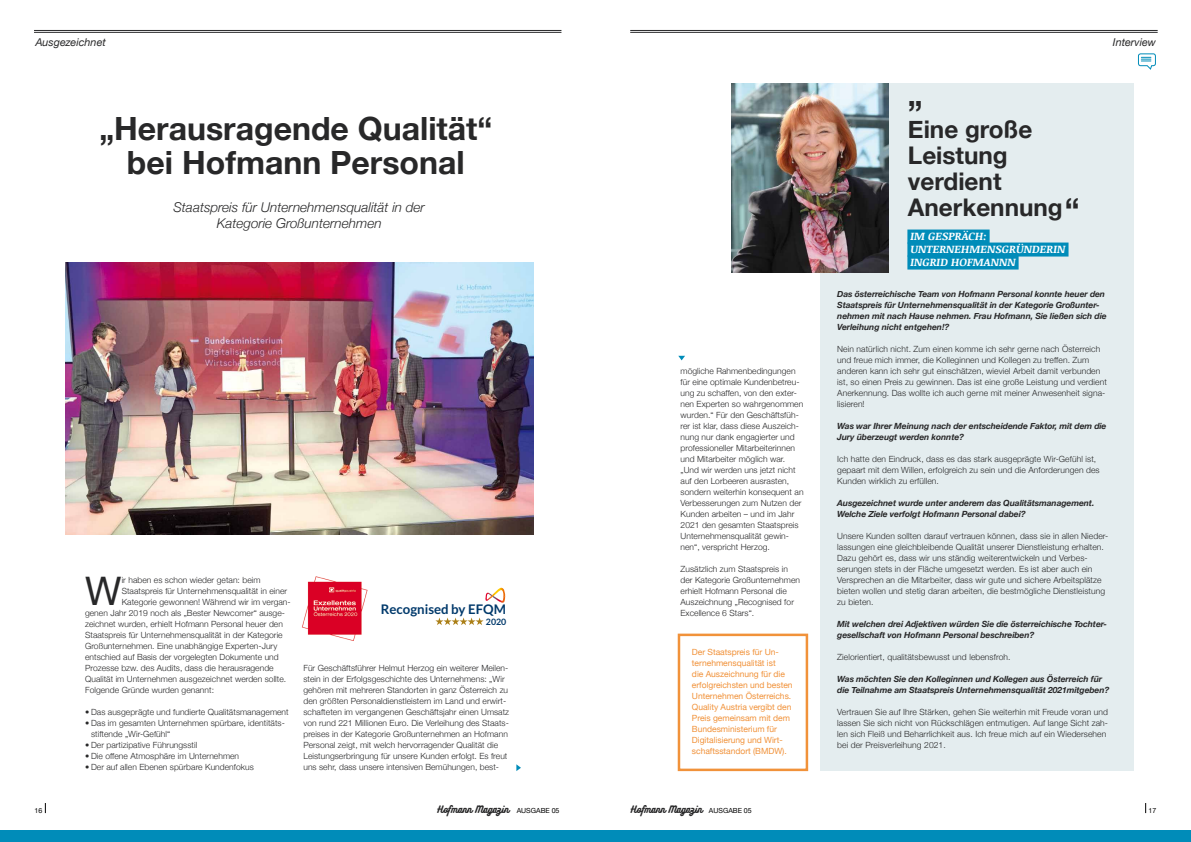
<style>
.page{position:relative;width:1191px;height:842px;background:#fff}
.page>*{position:absolute;margin:0;border:0;box-sizing:border-box;transform-origin:0 0}
.t1{font:39.3px "Helvetica Neue";color:#282829}
.t2{font:700 32px/34px "Helvetica Neue";color:#282829;text-align:center}
.t3{font:700 24.3px/26px "Helvetica Neue";color:#282829}
.t4{font:italic 300 13.5px/16.2px "Helvetica Neue";color:#282829;text-align:center}
.t5{font:700 13.2px "Lato";color:#00396b}
.t6{font:italic 700 11px/13px "Noticia Text";color:#fff}
.t7{font:italic 10.8px "Helvetica Neue";color:#282829}
.t8{font:8.8px "Bukhari Script";color:#282829}
.t9{font:700 8.8px "Lato";color:#00396b}
.t10{font:300 8.5px/11px "Helvetica Neue";letter-spacing:.005em;color:#282829}
.t11{font:italic 700 8.5px/11px "Helvetica Neue";letter-spacing:-.01em;color:#282829}
.t12{font:8.5px/11px "Helvetica Neue";letter-spacing:-.005em;color:#f1923a}
.t13{font:7px "Helvetica Neue";color:#000}
.s1{font-size:32px}
.s2{font-family:"Helvetica Neue";font-size:7px;color:#000}
</style>
<div class="page">
<div style="left:0;top:830px;width:1191px;height:12px;background:#008cb9"></div>
<hr style="left:630px;top:30px;width:527px;height:1px;background:#282829">
<hr style="left:34px;top:30px;width:527px;height:1px;background:#282829">
<hr style="left:630px;top:32px;width:527px;height:1px;background:#282829">
<hr style="left:34px;top:32px;width:527px;height:1px;background:#282829">
<div style="left:820px;top:84px;width:314px;height:687px;background:#e4edef"></div>
<img style="left:731px;top:84px;width:158px;height:188px">
<svg style="left:1138px;top:53px;width:18px;height:17px"></svg>
<div style="left:907px;top:230px;width:82px;height:14px;background:#008cb9"></div>
<div style="left:907px;top:243px;width:161px;height:14px;background:#008cb9"></div>
<div style="left:907px;top:256px;width:111px;height:14px;background:#008cb9"></div>
<img style="left:302px;top:576px;width:66px;height:65px">
<svg style="left:485px;top:588px;width:20px;height:15px"></svg>
<svg style="left:435px;top:617px;width:48px;height:8px"></svg>
<img style="left:65px;top:262px;width:468px;height:272px">
<div style="left:677px;top:634px;width:131px;height:137px;background:#fff;border:2px solid #f1923a"></div>
<svg style="left:516px;top:764px;width:5px;height:7px"></svg>
<svg style="left:678px;top:356px;width:7px;height:4px"></svg>
<p class="t7" style="left:35px;top:35px;width:72px">Ausgezeichnet</p>
<h2 class="t2" style="left:99px;top:111px;width:394px">„Herausragende Qualität“ bei Hofmann Personal</h2>
<h3 class="t4" style="left:173px;top:199px;width:253px">Staatspreis für Unternehmensqualität in der<br>Kategorie Großunternehmen</h3>
<h1 class="t1" style="left:85px;top:568px;width:38px">W</h1>
<p class="t10" style="left:122px;top:574px;width:140px">ir haben es schon wieder getan: beim</p>
<p class="t10" style="left:122px;top:585px;width:167px">Staatspreis für Unternehmensqualität in einer</p>
<p class="t10" style="left:122px;top:596px;width:170px">Kategorie gewonnen! Während wir im vergan-</p>
<p class="t10" style="left:85px;top:607px;width:201px">genen Jahr 2019 noch als „Bester Newcomer“ ausge-</p>
<p class="t10" style="left:85px;top:618px;width:199px">zeichnet wurden, erhielt Hofmann Personal heuer den</p>
<p class="t10" style="left:85px;top:629px;width:199px">Staatspreis für Unternehmensqualität in der Kategorie</p>
<p class="t10" style="left:85px;top:640px;width:194px">Großunternehmen. Eine unabhängige Experten-Jury</p>
<p class="t10" style="left:85px;top:651px;width:195px">entschied auf Basis der vorgelegten Dokumente und</p>
<p class="t10" style="left:85px;top:662px;width:190px">Prozesse bzw. des Audits, dass die herausragende</p>
<p class="t10" style="left:85px;top:673px;width:203px">Qualität im Unternehmen ausgezeichnet werden sollte.</p>
<p class="t10" style="left:85px;top:684px;width:130px">Folgende Gründe wurden genannt:</p>
<p class="t10" style="left:85px;top:706px;width:205px">• Das ausgeprägte und fundierte Qualitätsmanagement</p>
<p class="t10" style="left:91px;top:717px;width:195px;text-indent:-6px">• Das im gesamten Unternehmen spürbare, identitäts&shy;stiftende „Wir-Gefühl“</p>
<p class="t10" style="left:85px;top:739px;width:114px">• Der partizipative Führungsstil</p>
<p class="t10" style="left:85px;top:750px;width:156px">• Die offene Atmosphäre im Unternehmen</p>
<p class="t10" style="left:85px;top:761px;width:170px">• Der auf allen Ebenen spürbare Kundenfokus</p>
<h3 class="t5" style="left:381px;top:602px;width:127px">Recognised by EFQM</h3>
<p class="t9" style="left:486px;top:617px;width:22px">2020</p>
<p class="t10" style="left:303px;top:662px;width:207px">Für Geschäftsführer Helmut Herzog ein weiterer Meilen&shy;stein in der Erfolgsgeschichte des Unternehmens: „Wir gehören mit mehreren Standorten in ganz Österreich zu den größten Personaldienstleistern im Land und erwirt&shy;schafteten im vergangenen Geschäftsjahr einen Umsatz von rund 221 Millionen Euro. Die Verleihung des Staats&shy;preises in der Kategorie Großunternehmen an Hofmann Personal zeigt, mit welch hervorragender Qualität die Leistungserbringung für unsere Kunden erfolgt. Es freut uns sehr, dass unsere intensiven Bemühungen, best-</p>
<p class="t10" style="left:680px;top:365px;width:124px">mögliche Rahmenbedingungen für eine optimale Kundenbetreu&shy;ung zu schaffen, von den exter&shy;nen Experten so wahrgenommen wurden.“ Für den Geschäftsfüh&shy;rer ist klar, dass diese Auszeich&shy;nung nur dank engagierter und professioneller Mitarbeiterinnen und Mitarbeiter möglich war. „Und wir werden uns jetzt nicht auf den Lorbeeren ausrasten, sondern weiterhin konsequent an<br>Verbesserungen zum Nutzen der<br>Kunden arbeiten – und im Jahr<br>2021 den gesamten Staatspreis<br>Unternehmensqualität gewin&shy;nen“, verspricht Herzog.</p>
<p class="t10" style="left:680px;top:563px;width:121px">Zusätzlich zum Staatspreis in der Kategorie Großunternehmen erhielt Hofmann Personal die<br>Auszeichnung „Recognised for<br>Excellence 6 Stars“.</p>
<p class="t12" style="left:692px;top:646px;width:102px">Der Staatspreis für Un&shy;ternehmensqualität ist<br>die Auszeichnung für die erfolgreichsten und besten<br>Unternehmen Österreichs.<br>Quality Austria vergibt den<br>Preis gemeinsam mit dem<br>Bundesministerium für<br>Digitalisierung und Wirt&shy;schaftsstandort (BMDW).</p>
<h2 class="t2" style="left:908px;top:77px;width:16px">„</h2>
<h3 class="t3" style="left:908px;top:116px;width:173px">Eine große<br>Leistung verdient<br>Anerkennung<span class="s1">“</span></h3>
<p class="t6" style="left:910px;top:229px;width:78px">IM GESPRÄCH:<br>UNTERNEHMEN</p>
<p class="t6" style="left:995px;top:242px;width:37px">SGR ÜNDERIN</p>
<p class="t6" style="left:910px;top:255px;width:12px">INGRID</p>
<p class="t6" style="left:951px;top:255px;width:26px">HOFMANNN</p>
<p class="t7" style="left:1112px;top:35px;width:45px">Interview</p>
<p class="t11" style="left:837px;top:288px;width:271px">Das österreichische Team von Hofmann Personal konnte heuer den Staatspreis für Unternehmensqualität in der Kategorie Großunter&shy;nehmen mit nach Hause nehmen. Frau Hofmann, Sie ließen sich die Verleihung nicht entgehen!?</p>
<p class="t10" style="left:837px;top:343px;width:271px">Nein natürlich nicht. Zum einen komme ich sehr gerne nach Österreich und freue mich immer, die Kolleginnen und Kollegen zu treffen. Zum anderen kann ich sehr gut einschätzen, wieviel Arbeit damit verbunden ist, so einen Preis zu gewinnen. Das ist eine große Leistung und verdient Anerkennung. Das wollte ich auch gerne mit meiner Anwesenheit signa&shy;lisieren!</p>
<p class="t11" style="left:837px;top:420px;width:271px">Was war Ihrer Meinung nach der entscheidende Faktor, mit dem die<br>Jury überzeugt werden konnte?</p>
<p class="t10" style="left:837px;top:453px;width:264px">Ich hatte den Eindruck, dass es das stark ausgeprägte Wir-Gefühl ist, gepaart mit dem Willen, erfolgreich zu sein und die Anforderungen des<br>Kunden wirklich zu erfüllen.</p>
<p class="t11" style="left:837px;top:497px;width:259px">Ausgezeichnet wurde unter anderem das Qualitätsmanagement.<br>Welche Ziele verfolgt Hofmann Personal dabei?</p>
<p class="t10" style="left:837px;top:530px;width:273px">Unsere Kunden sollten darauf vertrauen können, dass sie in allen Nieder&shy;lassungen eine gleichbleibende Qualität unserer Dienstleistung erhalten.<br>Dazu gehört es, dass wir uns ständig weiterentwickeln und Verbes&shy;serungen stets in der Fläche umgesetzt werden. Es ist aber auch ein Versprechen an die Mitarbeiter, dass wir gute und sichere Arbeitsplätze bieten wollen und stetig daran arbeiten, die bestmögliche Dienstleistung zu bieten.</p>
<p class="t11" style="left:837px;top:618px;width:271px">Mit welchen drei Adjektiven würden Sie die österreichische Tochter&shy;gesellschaft von Hofmann Personal beschreiben?</p>
<p class="t10" style="left:837px;top:651px;width:175px">Zielorientiert, qualitätsbewusst und lebensfroh.</p>
<p class="t11" style="left:837px;top:673px;width:274px">Was möchten Sie den Kolleginnen und Kollegen aus Österreich für die Teilnahme am Staatspreis Unternehmensqualität 2021mitgeben?</p>
<p class="t10" style="left:837px;top:706px;width:272px">Vertrauen Sie auf Ihre Stärken, gehen Sie weiterhin mit Freude voran und lassen Sie sich nicht von Rückschlägen entmutigen. Auf lange Sicht zah&shy;len sich Fleiß und Beharrlichkeit aus. Ich freue mich auf ein Wiedersehen bei der Preisverleihung 2021.</p>
<p class="t13" style="left:35px;top:806px;width:9px">16</p>
<p class="t8" style="left:437px;top:804px;width:123px">Hofmann Magazin <span class="s2">AUSGABE 05</span></p>
<p class="t8" style="left:631px;top:804px;width:122px">Hofmann Magazin <span class="s2">AUSGABE 05</span></p>
<p class="t13" style="left:1148px;top:806px;width:9px">17</p>
</div>
